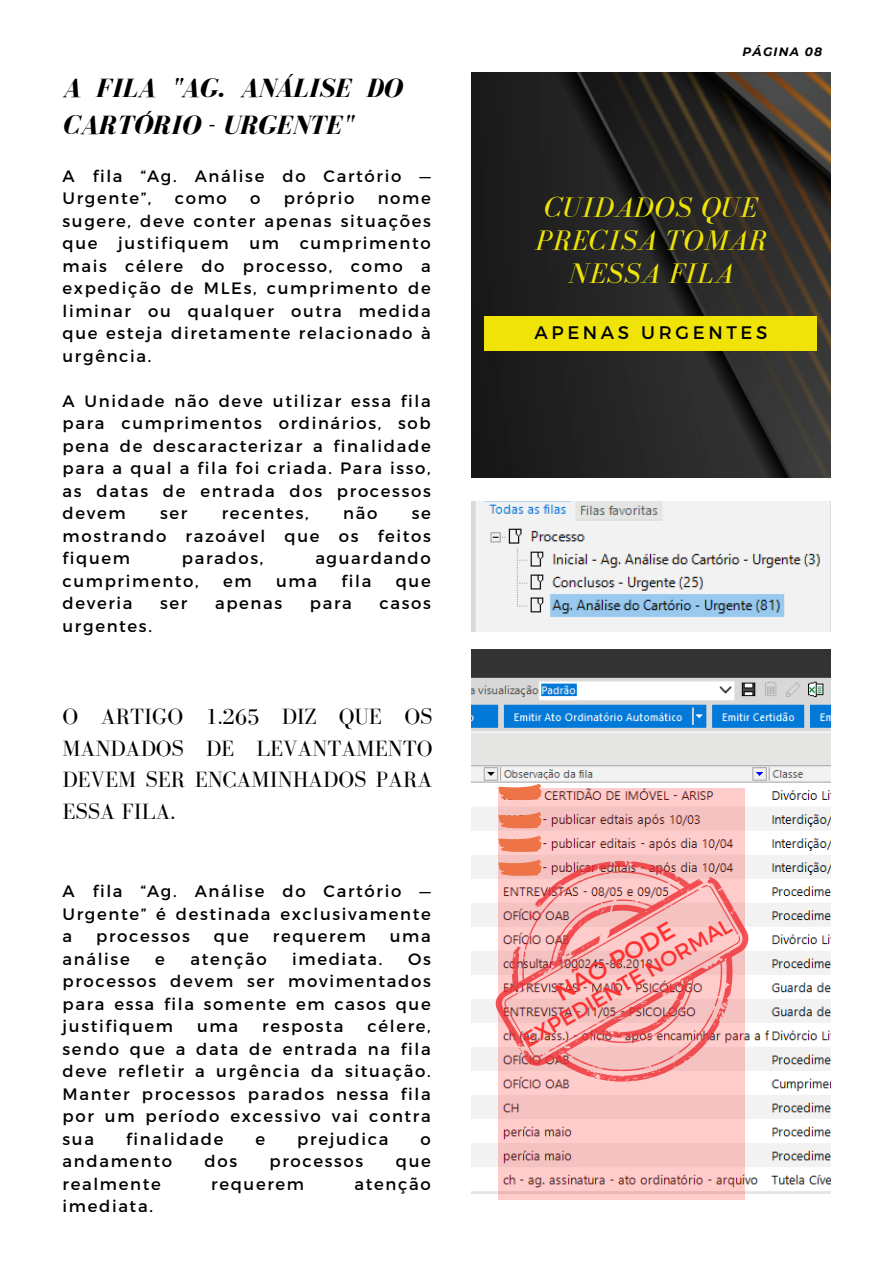
<style>
.page{position:relative;width:893px;height:1264px;background:#fff}
.page>*{position:absolute;margin:0;border:0;box-sizing:border-box;transform-origin:0 0}
.t1{font:italic 29.1px/32.7px "Bodoni FLF";letter-spacing:.03em;color:#efe307;text-align:center}
.t2{font:italic 700 27.15px/37.2px "Bodoni FLF";color:#000}
.t3{font:24.15px "Montserrat";color:#ff3131}
.t4{font:22.65px/31.5px "Bodoni FLF";color:#000;text-align:justify}
.t5{font:21.15px "Montserrat";color:#ff3131}
.t6{font:18.15px "Montserrat";letter-spacing:.2em;color:#000}
.t7{font:16.5px/22.5px "Montserrat";letter-spacing:.1em;color:#000;text-align:justify}
.t8{font:italic 700 12.15px "Montserrat";letter-spacing:.1em;color:#000}
</style>
<div class="page">
<img style="left:471px;top:73px;width:359px;height:405px">
<div style="left:484px;top:316px;width:333px;height:35px;background:#efe307"></div>
<img style="left:471px;top:649px;width:359px;height:544px">
<img style="left:471px;top:501px;width:359px;height:130px">
<svg style="left:498px;top:787px;width:246px;height:412px;background:#f2bfbf"></svg>
<svg style="left:492px;top:873px;width:297px;height:257px"></svg>
<svg style="left:474px;top:777px;width:268px;height:311px;background:#f0b6b5"></svg>
<p class="t2" style="left:63px;top:69px;width:341px">A FILA "AG. ANÁLISE DO<br>CARTÓRIO - URGENTE"</p>
<h2 class="t7" style="left:63px;top:164px;width:370px">A fila “Ag. Análise do Cartório —<br>Urgente”,</h2>
<h2 class="t7" style="left:175px;top:186px;width:54px">como</h2>
<h2 class="t7" style="left:250px;top:186px;width:12px">o</h2>
<h2 class="t7" style="left:284px;top:186px;width:72px">próprio</h2>
<h2 class="t7" style="left:63px;top:186px;width:370px;text-indent:315px">nome sugere, deve conter apenas situações que</h2>
<h2 class="t7" style="left:63px;top:231px;width:370px;text-indent:237px">cumprimento mais célere do processo, como a expedição de MLEs, cumprimento de liminar ou qualquer outra medida que esteja diretamente relacionado à urgência.</h2>
<h5 class="t7" style="left:63px;top:389px;width:370px">A Unidade não deve utilizar essa fila para cumprimentos ordinários, sob pena de descaracterizar a finalidade para a qual a fila foi criada. Para isso, as datas de entrada dos processos devem</h5>
<h2 class="t7" style="left:118px;top:231px;width:112px">justifiquem</h2>
<h2 class="t7" style="left:249px;top:231px;width:31px">um</h2>
<h5 class="t7" style="left:160px;top:501px;width:29px">ser</h5>
<h5 class="t7" style="left:222px;top:501px;width:89px">recentes,</h5>
<h5 class="t7" style="left:343px;top:501px;width:36px">não</h5>
<h5 class="t7" style="left:63px;top:501px;width:370px;text-indent:349px">se mostrando razoável que os feitos fiquem</h5>
<h5 class="t7" style="left:182px;top:546px;width:83px">parados,</h5>
<h5 class="t7" style="left:315px;top:546px;width:117px">aguardando</h5>
<h5 class="t7" style="left:63px;top:569px;width:138px">cumprimento,</h5>
<h5 class="t7" style="left:223px;top:569px;width:30px">em</h5>
<h5 class="t7" style="left:276px;top:569px;width:42px">uma</h5>
<h5 class="t7" style="left:341px;top:569px;width:31px">fila</h5>
<h5 class="t7" style="left:396px;top:569px;width:37px">que</h5>
<h5 class="t7" style="left:63px;top:591px;width:72px">deveria</h5>
<h5 class="t7" style="left:160px;top:591px;width:29px">ser</h5>
<h5 class="t7" style="left:215px;top:591px;width:69px">apenas</h5>
<h5 class="t7" style="left:310px;top:591px;width:43px">para</h5>
<h5 class="t7" style="left:379px;top:591px;width:53px">casos</h5>
<h5 class="t7" style="left:63px;top:614px;width:91px">urgentes.</h5>
<h4 class="t4" style="left:63px;top:701px;width:371px">O ARTIGO 1.265 DIZ QUE OS MANDADOS DE LEVANTAMENTO DEVEM SER ENCAMINHADOS PARA ESSA FILA.</h4>
<p class="t7" style="left:63px;top:879px;width:370px">A fila “Ag. Análise do Cartório — Urgente” é destinada exclusivamente a</p>
<p class="t7" style="left:96px;top:924px;width:95px">processos</p>
<p class="t7" style="left:214px;top:924px;width:37px">que</p>
<p class="t7" style="left:273px;top:924px;width:94px">requerem</p>
<p class="t7" style="left:390px;top:924px;width:42px">uma</p>
<p class="t7" style="left:63px;top:946px;width:69px">análise</p>
<p class="t7" style="left:155px;top:946px;width:11px">e</p>
<p class="t7" style="left:190px;top:946px;width:78px">atenção</p>
<p class="t7" style="left:292px;top:946px;width:92px">imediata.</p>
<p class="t7" style="left:63px;top:946px;width:370px;text-indent:345px">Os processos devem ser movimentados para essa fila somente em casos que justifiquem</p>
<p class="t7" style="left:63px;top:1014px;width:370px;text-indent:305px">célere, sendo que a data de entrada na fila deve refletir a urgência da situação.<br>Manter processos parados nessa fila por um período excessivo vai contra sua</p>
<p class="t7" style="left:197px;top:1014px;width:42px">uma</p>
<p class="t7" style="left:262px;top:1014px;width:83px">resposta</p>
<p class="t7" style="left:126px;top:1126px;width:99px">finalidade</p>
<p class="t7" style="left:255px;top:1126px;width:11px">e</p>
<p class="t7" style="left:297px;top:1126px;width:92px">prejudica</p>
<p class="t7" style="left:420px;top:1126px;width:12px">o</p>
<p class="t7" style="left:63px;top:1149px;width:111px">andamento</p>
<p class="t7" style="left:204px;top:1149px;width:34px">dos</p>
<p class="t7" style="left:269px;top:1149px;width:95px">processos</p>
<p class="t7" style="left:396px;top:1149px;width:37px">que</p>
<p class="t7" style="left:63px;top:1171px;width:100px">realmente</p>
<p class="t7" style="left:211px;top:1171px;width:94px">requerem</p>
<p class="t7" style="left:354px;top:1171px;width:78px">atenção</p>
<p class="t7" style="left:63px;top:1194px;width:92px">imediata.</p>
<h5 class="t8" style="left:742px;top:44px;width:81px">PÁGINA 08</h5>
<p class="t1" style="left:535px;top:191px;width:232px">CUIDADOS QUE<br>PRECISA TOMAR<br>NESSA FILA</p>
<h1 class="t6" style="left:534px;top:321px;width:234px">APENAS URGENTES</h1>
<p class="t5" style="left:517px;top:1029px;width:239px;rotate:-30deg">EXPEDIENTE NORMAL</p>
<p class="t3" style="left:549px;top:980px;width:135px;rotate:-30deg">NÃO PODE</p>
</div>
